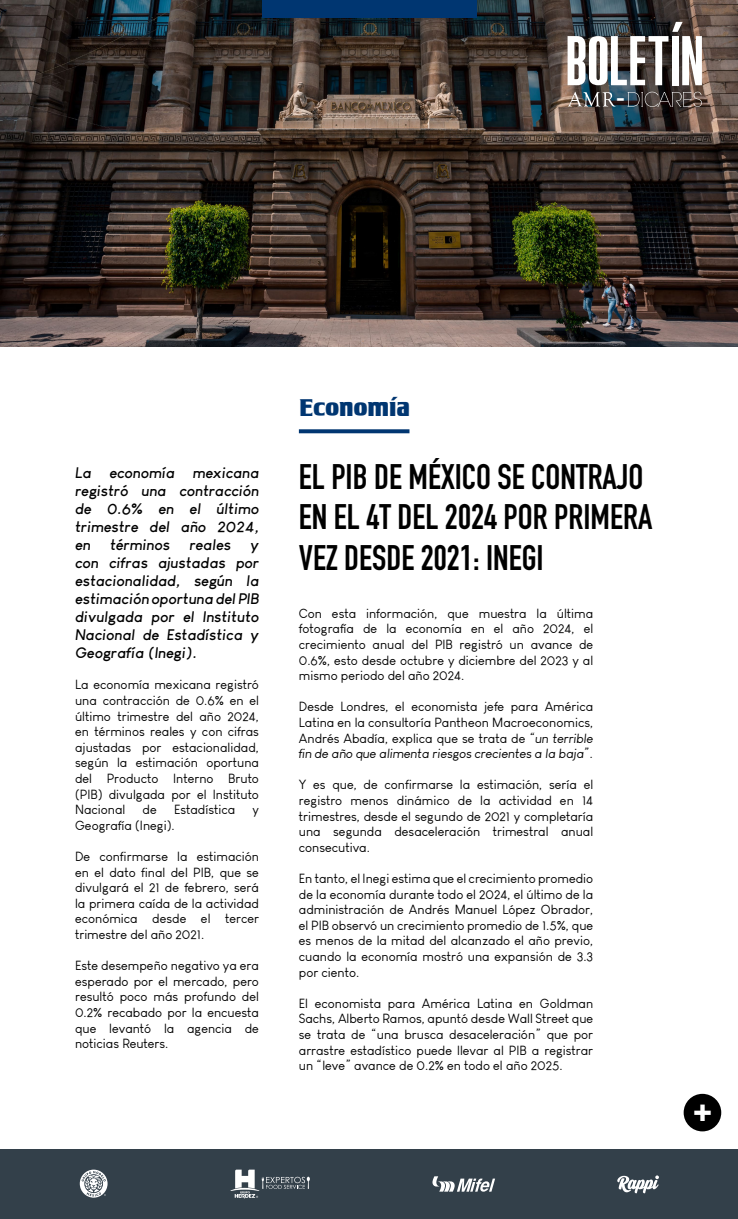
<style>
.page{position:relative;width:738px;height:1219px;background:#fff}
.page>*{position:absolute;margin:0;border:0;box-sizing:border-box;transform-origin:0 0}
.t1{font:55px "Pirrata";color:#fff}
.t2{font:700 35px/40px "DIN Condensed";color:#000}
.t3{font:30px "Tobago Poster";color:#fff}
.t4{font:25px "Tobago Poster";color:#003671}
.t5{font:23.1px "Pirrata";color:#fff}
.t6{font:italic 700 15px/18px "Louis George Cafe";letter-spacing:.01em;color:#000;text-align:justify}
.t7{font:13px/15.6px "Louis George Cafe";color:#000;text-align:justify}
.s1{font-style:italic}
</style>
<div class="page">
<img style="left:0;top:0;width:737px;height:347px">
<div style="left:0;top:1149px;width:737px;height:70px;background:#33404a"></div>
<svg style="left:80px;top:1170px;width:27px;height:28px"></svg>
<svg style="left:617px;top:1175px;width:41px;height:18px"></svg>
<svg style="left:230px;top:1170px;width:79px;height:28px"></svg>
<svg style="left:432px;top:1176px;width:62px;height:16px"></svg>
<div style="left:261px;top:0;width:215px;height:17px;background:#003671"></div>
<svg style="left:298px;top:429px;width:111px;height:4px"></svg>
<div style="left:683px;top:1094px;width:37px;height:37px;background:#000;border-radius:50%"></div>
<svg style="left:567px;top:92px;width:48px;height:15px"></svg>
<svg style="left:627px;top:92px;width:74px;height:15px"></svg>
<svg style="left:671px;top:22px;width:11px;height:10px"></svg>
<h1 class="t1" style="left:565px;top:32px;width:139px">BOLETIN</h1>
<h3 class="t5" style="left:616px;top:86px;width:10px">-</h3>
<p class="t6" style="left:75px;top:464px;width:185px">La economía mexicana registró una contracción de 0.6% en el último trimestre del año 2024, en</p>
<p class="t6" style="left:110px;top:536px;width:61px">términos</p>
<p class="t6" style="left:189px;top:536px;width:43px">reales</p>
<p class="t6" style="left:75px;top:536px;width:185px;text-indent:175px">y con cifras ajustadas por estacionalidad, según la estimación oportuna del PIB divulgada por el Instituto Nacional de Estadística y Geografía (Inegi).</p>
<p class="t7" style="left:75px;top:677px;width:185px">La economía mexicana registró una contracción de 0.6% en el último trimestre del año 2024, en términos reales y con cifras ajustadas por estacionalidad, según la estimación oportuna del Producto Interno Bruto (PIB) divulgada por el Instituto Nacional</p>
<p class="t7" style="left:142px;top:802px;width:16px">de</p>
<p class="t7" style="left:174px;top:802px;width:63px">Estadística</p>
<p class="t7" style="left:252px;top:802px;width:8px">y</p>
<p class="t7" style="left:75px;top:817px;width:101px">Geografía (Inegi).</p>
<p class="t7" style="left:75px;top:849px;width:185px">De confirmarse la estimación en el dato final del PIB, que se divulgará el 21 de febrero, será la primera caída de la actividad económica desde el tercer trimestre del año 2021.</p>
<p class="t7" style="left:75px;top:958px;width:185px">Este desempeño negativo ya era esperado por el mercado, pero resultó poco más profundo del 0.2% recabado por la encuesta que levantó la agencia de noticias Reuters.</p>
<h3 class="t4" style="left:298px;top:392px;width:112px">Economía</h3>
<h2 class="t2" style="left:298px;top:457px;width:354px">EL PIB DE MÉXICO SE CONTRAJO<br>EN EL 4T DEL 2024 POR PRIMERA<br>VEZ DESDE 2021: INEGI</h2>
<p class="t7" style="left:298px;top:605px;width:295px">Con esta información, que muestra la última fotografía de la economía en el año 2024, el crecimiento anual del PIB registró un avance de 0.6%, esto desde octubre y diciembre del 2023 y al mismo periodo del año 2024.</p>
<p class="t7" style="left:298px;top:699px;width:295px">Desde Londres, el economista jefe para América Latina en la consultoría Pantheon Macroeconomics, Andrés Abadía, explica que se trata de <span class="s1">“un terrible fin de año que alimenta riesgos crecientes a la baja”.</span></p>
<p class="t7" style="left:298px;top:777px;width:295px">Y es que, de confirmarse la estimación, sería el registro menos dinámico de la actividad en 14 trimestres, desde el segundo de 2021 y completaría una segunda desaceleración trimestral anual consecutiva.</p>
<p class="t7" style="left:298px;top:871px;width:295px">En tanto, el Inegi estima que el crecimiento promedio de la economía durante todo el 2024, el último de la administración de Andrés Manuel López Obrador, el PIB observó un crecimiento promedio de 1.5%, que es menos de la mitad del alcanzado el año previo, cuando la economía mostró una expansión de 3.3 por ciento.</p>
<p class="t7" style="left:298px;top:995px;width:295px">El economista para América Latina en Goldman Sachs, Alberto Ramos, apuntó desde Wall Street que se trata de “una brusca desaceleración” que por arrastre estadístico puede llevar al PIB a registrar un “leve” avance de 0.2% en todo el año 2025.</p>
<h3 class="t3" style="left:691px;top:1092px;width:21px">+</h3>
</div>
